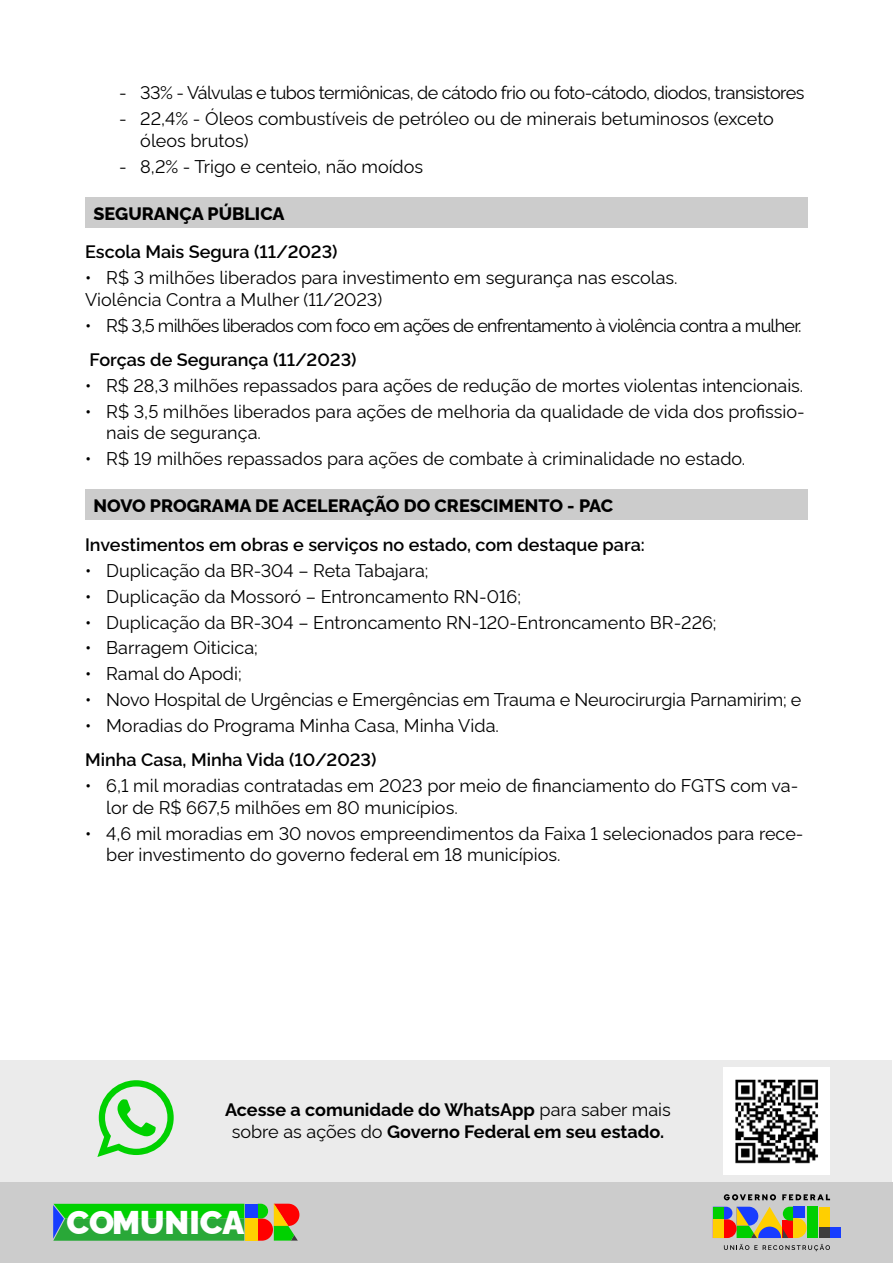
<style>
.page{position:relative;width:893px;height:1263px;background:#fff}
.page>*{position:absolute;margin:0;border:0;box-sizing:border-box;transform-origin:0 0}
.t1{font:900 32.85px "Rawline";color:#fff}
.t2{font:18px/21.6px "Rawline";color:#000}
.t3{font:600 18px "Rawline";color:#000}
.t4{font:700 18px/21.6px "Rawline";color:#000;text-align:center}
.t5{font:18px "Rawline";letter-spacing:-.03em;color:#000}
.t6{font:18px "Rawline";letter-spacing:-.04em;color:#000}
.t7{font:800 18px "Rawline";color:#000}
.s1{font-weight:400}
</style>
<div class="page">
<div style="left:0;top:1060px;width:891px;height:122px;background:#ebebeb"></div>
<svg style="left:97px;top:1080px;width:77px;height:77px"></svg>
<img style="left:723px;top:1068px;width:106px;height:106px">
<div style="left:0;top:1182px;width:893px;height:81px;background:#ccc"></div>
<svg style="left:724px;top:1244px;width:106px;height:7px"></svg>
<div style="left:819px;top:1207px;width:11px;height:20px;background:#ffcf00"></div>
<div style="left:830px;top:1227px;width:11px;height:11px;background:#173dff"></div>
<div style="left:819px;top:1227px;width:11px;height:11px;background:#3d3d3d"></div>
<div style="left:807px;top:1207px;width:10px;height:31px;background:#00cf00"></div>
<svg style="left:713px;top:1207px;width:94px;height:31px;background:#979060"></svg>
<svg style="left:724px;top:1194px;width:52px;height:6px"></svg>
<svg style="left:782px;top:1194px;width:48px;height:6px"></svg>
<div style="left:245px;top:1204px;width:13px;height:14px;background:#173dff"></div>
<div style="left:245px;top:1218px;width:13px;height:23px;background:#ffd100"></div>
<svg style="left:53px;top:1204px;width:191px;height:37px;background:#1cb52b"></svg>
<svg style="left:258px;top:1204px;width:41px;height:37px"></svg>
<div style="left:85px;top:197px;width:723px;height:31px;background:#ccc"></div>
<div style="left:85px;top:489px;width:723px;height:31px;background:#ccc"></div>
<p class="t5" style="left:119px;top:79px;width:687px">- 33% - Válvulas e tubos termiônicas, de cátodo frio ou foto-cátodo, diodos, transistores</p>
<p class="t2" style="left:140px;top:106px;width:635px;text-indent:-21px">- 22,4% - Óleos combustíveis de petróleo ou de minerais betuminosos (exceto óleos brutos)</p>
<p class="t2" style="left:119px;top:154px;width:306px">- 8,2% - Trigo e centeio, não moídos</p>
<p class="t7" style="left:94px;top:200px;width:193px">SEGURANÇA PÚBLICA</p>
<p class="t3" style="left:85px;top:238px;width:254px">Escola Mais Segura (11/2023)</p>
<p class="t2" style="left:85px;top:265px;width:594px">• R$ 3 milhões liberados para investimento em segurança nas escolas.<br>Violência Contra a Mulher (11/2023)</p>
<p class="t6" style="left:85px;top:311px;width:718px">• R$ 3,5 milhões liberados com foco em ações de enfrentamento à violência contra a mulher.</p>
<p class="t3" style="left:89px;top:346px;width:269px">Forças de Segurança (11/2023)</p>
<p class="t2" style="left:85px;top:373px;width:720px">• R$ 28,3 milhões repassados para ações de redução de mortes violentas intencionais.</p>
<p class="t2" style="left:106px;top:399px;width:700px;text-indent:-21px">• R$ 3,5 milhões liberados para ações de melhoria da qualidade de vida dos profissio&shy;nais de segurança.</p>
<p class="t2" style="left:85px;top:446px;width:662px">• R$ 19 milhões repassados para ações de combate à criminalidade no estado.</p>
<p class="t7" style="left:94px;top:492px;width:521px">NOVO PROGRAMA DE ACELERAÇÃO DO CRESCIMENTO - PAC</p>
<p class="t3" style="left:85px;top:531px;width:561px">Investimentos em obras e serviços no estado, com destaque para:</p>
<p class="t2" style="left:85px;top:558px;width:345px">• Duplicação da BR-304 – Reta Tabajara;</p>
<p class="t2" style="left:85px;top:584px;width:438px">• Duplicação da Mossoró – Entroncamento RN-016;</p>
<p class="t2" style="left:85px;top:609px;width:633px">• Duplicação da BR-304 – Entroncamento RN-120-Entroncamento BR-226;</p>
<p class="t2" style="left:85px;top:635px;width:174px">• Barragem Oiticica;</p>
<p class="t2" style="left:85px;top:661px;width:158px">• Ramal do Apodi;</p>
<p class="t2" style="left:85px;top:687px;width:718px">• Novo Hospital de Urgências e Emergências em Trauma e Neurocirurgia Parnamirim; e</p>
<p class="t2" style="left:85px;top:713px;width:415px">• Moradias do Programa Minha Casa, Minha Vida.</p>
<p class="t3" style="left:85px;top:746px;width:293px">Minha Casa, Minha Vida (10/2023)</p>
<p class="t2" style="left:106px;top:773px;width:693px;text-indent:-21px">• 6,1 mil moradias contratadas em 2023 por meio de financiamento do FGTS com va&shy;lor de R$ 667,5 milhões em 80 municípios.</p>
<p class="t2" style="left:106px;top:821px;width:699px;text-indent:-21px">• 4,6 mil moradias em 30 novos empreendimentos da Faixa 1 selecionados para rece&shy;ber investimento do governo federal em 18 municípios.</p>
<p class="t4" style="left:225px;top:1097px;width:447px">Acesse a comunidade do WhatsApp <span class="s1">para saber mais sobre as ações do</span> Governo Federal em seu estado.</p>
<h1 class="t1" style="left:67px;top:1197px;width:179px">COMUNICA</h1>
</div>
